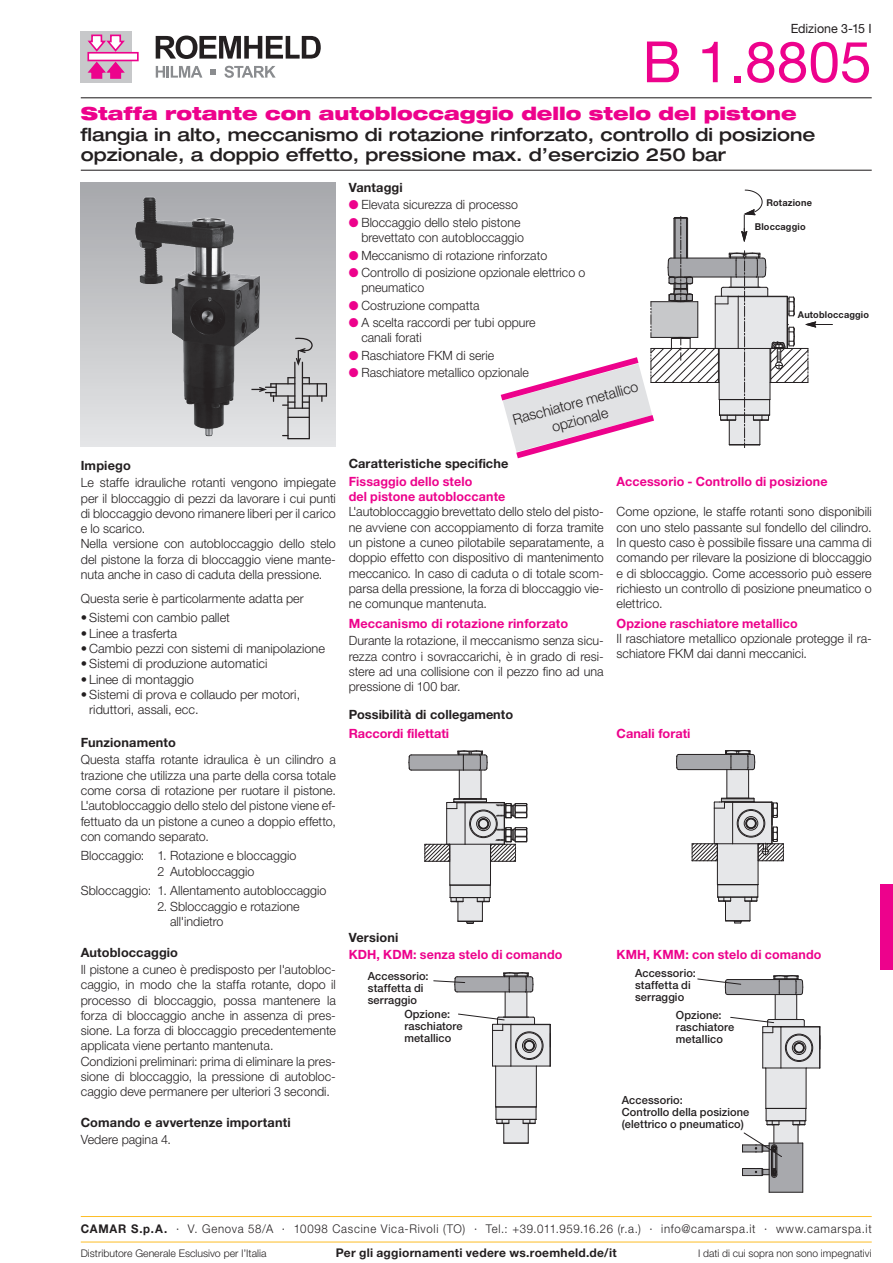
<style>
.page{position:relative;width:893px;height:1263px;background:#fff}
.page>*{position:absolute;margin:0;border:0;box-sizing:border-box;transform-origin:0 0}
.t1{font:57px "Helvetica Neue LT Pro";color:#ed028c}
.t2{font:500 expanded 18px/20.2px "Helvetica Neue LT Pro";color:#231f20}
.t3{font:900 expanded 18px "Helvetica Neue LT Pro";color:#ed028c}
.t4{font:300 14.55px/17.4px "Helvetica Neue LT Pro";color:#231f20;text-align:center}
.t5{font:300 12.75px/15.3px "Helvetica Neue LT Pro";color:#231f20}
.t6{font:700 12.75px/15.3px "Helvetica Neue LT Pro";letter-spacing:.01em;color:#ed028c}
.t7{font:700 12.75px "Helvetica Neue LT Pro";letter-spacing:.01em;color:#231f20}
.t8{font:12.75px "Helvetica Neue LT Pro";letter-spacing:-.005em;color:#231f20}
.t9{font:300 12px "Helvetica Neue LT Pro";letter-spacing:.065em;color:#231f20;scale:.95 1}
.t10{font:700 12px "Helvetica Neue LT Pro";letter-spacing:.025em;color:#231f20}
.t11{font:500 11.25px/12px "Helvetica Neue LT Pro";letter-spacing:.01em;color:#231f20}
.t12{font:300 10.5px "Helvetica Neue LT Pro";color:#231f20}
.t13{font:700 9.45px "Helvetica Neue LT Pro";letter-spacing:.015em;color:#231f20}
.s1{color:#ed028c}
.s2{font-weight:700}
</style>
<div class="page">
<div style="left:81px;top:31px;width:51px;height:51px;background:#c7c8ca"></div>
<svg style="left:87px;top:52px;width:52px;height:9px"></svg>
<svg style="left:87px;top:34px;width:40px;height:19px"></svg>
<svg style="left:87px;top:60px;width:40px;height:19px"></svg>
<svg style="left:156px;top:36px;width:165px;height:23px"></svg>
<svg style="left:156px;top:66px;width:46px;height:12px"></svg>
<svg style="left:224px;top:66px;width:52px;height:12px"></svg>
<svg style="left:210px;top:69px;width:6px;height:6px"></svg>
<hr style="left:81px;top:170px;width:791px;height:1px;background:#231f20">
<hr style="left:81px;top:97px;width:791px;height:1px;background:#231f20">
<div style="left:81px;top:183px;width:255px;height:263px;background:linear-gradient(to bottom,#a7a8ac,#e4e5e6)"></div>
<img style="left:122px;top:183px;width:167px;height:263px">
<hr style="left:309px;top:396px;width:1px;height:43px;background:#231f20">
<hr style="left:294px;top:362px;width:1px;height:46px;background:#231f20">
<svg style="left:289px;top:417px;width:20px;height:1px"></svg>
<hr style="left:302px;top:362px;width:1px;height:46px;background:#231f20">
<hr style="left:287px;top:396px;width:2px;height:43px;background:#231f20">
<svg style="left:283px;top:435px;width:26px;height:4px"></svg>
<svg style="left:294px;top:337px;width:19px;height:31px"></svg>
<svg style="left:251px;top:377px;width:76px;height:32px;background:#b7b8b9"></svg>
<div style="left:880px;top:884px;width:13px;height:85px;background:#ed028c"></div>
<svg style="left:676px;top:750px;width:108px;height:174px"></svg>
<svg style="left:408px;top:750px;width:120px;height:174px"></svg>
<hr style="left:769px;top:1192px;width:34px;height:1px;background:#231f20">
<svg style="left:433px;top:972px;width:118px;height:172px"></svg>
<svg style="left:697px;top:975px;width:124px;height:217px"></svg>
<svg style="left:500px;top:189px;width:332px;height:270px"></svg>
<hr style="left:81px;top:1242px;width:791px;height:1px;background:#fdbd26">
<hr style="left:81px;top:1216px;width:791px;height:1px;background:#fdbd26">
<p class="t8" style="left:791px;top:20px;width:82px">Edizione 3-15 I</p>
<h1 class="t1" style="left:642px;top:27px;width:231px">B 1.8805</h1>
<h2 class="t3" style="left:81px;top:102px;width:718px">Staffa rotante con autobloccaggio dello stelo del pistone</h2>
<h2 class="t2" style="left:81px;top:123px;width:736px">flangia in alto, meccanismo di rotazione rinforzato, controllo di posizione opzionale, a doppio effetto, pressione max. d’esercizio 250 bar</h2>
<p class="t7" style="left:81px;top:457px;width:52px">Impiego</p>
<p class="t5" style="left:81px;top:475px;width:257px">Le staffe idrauliche rotanti vengono impiegate per il bloccaggio di pezzi da lavorare i cui punti di bloccaggio devono rimanere liberi per il carico e lo scarico.<br>Nella versione con autobloccaggio dello stelo del pistone la forza di bloccaggio viene mante&shy;nuta anche in caso di caduta della pressione.</p>
<p class="t5" style="left:81px;top:590px;width:225px">Questa serie è particolarmente adatta per</p>
<p class="t5" style="left:81px;top:610px;width:151px">• Sistemi con cambio pallet</p>
<p class="t5" style="left:81px;top:625px;width:98px">• Linee a trasferta</p>
<p class="t5" style="left:81px;top:641px;width:246px">• Cambio pezzi con sistemi di manipolazione</p>
<p class="t5" style="left:81px;top:656px;width:188px">• Sistemi di produzione automatici</p>
<p class="t5" style="left:81px;top:671px;width:115px">• Linee di montaggio</p>
<p class="t5" style="left:89px;top:686px;width:212px;text-indent:-9px">• Sistemi di prova e collaudo per motori, riduttori, assali, ecc.</p>
<p class="t7" style="left:81px;top:734px;width:97px">Funzionamento</p>
<p class="t5" style="left:81px;top:752px;width:257px;text-align:justify">Questa staffa rotante idraulica è un cilindro a trazione che utilizza una parte della corsa totale come corsa di rotazione per ruotare il pistone.<br>L'autobloccaggio dello stelo del pistone viene ef&shy;fettuato da un pistone a cuneo a doppio effetto, con comando separato.</p>
<p class="t5" style="left:157px;top:848px;width:141px;text-indent:-77px">Bloccaggio: 1. Rotazione e bloccaggio<br>2 Autobloccaggio</p>
<p class="t5" style="left:81px;top:883px;width:247px">Sbloccaggio: 1. Allentamento autobloccaggio</p>
<p class="t5" style="left:170px;top:898px;width:131px;text-indent:-13px">2. Sbloccaggio e rotazione all'indietro</p>
<p class="t7" style="left:81px;top:944px;width:99px">Autobloccaggio</p>
<p class="t5" style="left:81px;top:961px;width:257px">Il pistone a cuneo è predisposto per l'autobloc&shy;caggio, in modo che la staffa rotante, dopo il processo di bloccaggio, possa mantenere la forza di bloccaggio anche in assenza di pres&shy;sione. La forza di bloccaggio precedentemente applicata viene pertanto mantenuta.<br>Condizioni preliminari: prima di eliminare la pres&shy;sione di bloccaggio, la pressione di autobloc&shy;caggio deve permanere per ulteriori 3 secondi.</p>
<p class="t7" style="left:81px;top:1114px;width:212px">Comando e avvertenze importanti</p>
<p class="t5" style="left:81px;top:1132px;width:92px">Vedere pagina 4.</p>
<p class="t7" style="left:349px;top:180px;width:56px">Vantaggi</p>
<p class="t5" style="left:349px;top:197px;width:171px"><span class="s1">●</span> Elevata sicurezza di processo</p>
<p class="t5" style="left:349px;top:214px;width:177px;text-align:right"><span class="s1">●</span> Bloccaggio dello stelo pistone brevettato con autobloccaggio</p>
<p class="t5" style="left:349px;top:247px;width:200px"><span class="s1">●</span> Meccanismo di rotazione rinforzato</p>
<p class="t5" style="left:361px;top:264px;width:226px;text-indent:-13px"><span class="s1">●</span> Controllo di posizione opzionale elettrico o pneumatico</p>
<p class="t5" style="left:349px;top:297px;width:132px"><span class="s1">●</span> Costruzione compatta</p>
<p class="t5" style="left:361px;top:315px;width:176px;text-indent:-13px"><span class="s1">●</span> A scelta raccordi per tubi oppure canali forati</p>
<p class="t5" style="left:349px;top:347px;width:147px"><span class="s1">●</span> Raschiatore FKM di serie</p>
<p class="t5" style="left:349px;top:365px;width:182px"><span class="s1">●</span> Raschiatore metallico opzionale</p>
<p class="t4" style="left:511px;top:411px;width:131px;rotate:-15deg">Raschiatore metallico opzionale</p>
<p class="t13" style="left:766px;top:197px;width:47px">Rotazione</p>
<p class="t13" style="left:755px;top:220px;width:52px">Bloccaggio</p>
<p class="t13" style="left:798px;top:309px;width:73px">Autobloccaggio</p>
<p class="t7" style="left:349px;top:456px;width:161px">Caratteristiche specifiche</p>
<p class="t6" style="left:349px;top:473px;width:158px">Fissaggio dello stelo<br>del pistone autobloccante</p>
<p class="t5" style="left:349px;top:504px;width:257px;text-align:justify">L'autobloccaggio brevettato dello stelo del pisto&shy;ne avviene con accoppiamento di forza tramite un pistone a cuneo pilotabile separatamente, a doppio effetto con dispositivo di mantenimento meccanico. In caso di caduta o di totale scom&shy;parsa della pressione, la forza di bloccaggio vie&shy;ne comunque mantenuta.</p>
<p class="t6" style="left:349px;top:615px;width:221px">Meccanismo di rotazione rinforzato</p>
<p class="t5" style="left:349px;top:633px;width:257px;text-align:justify">Durante la rotazione, il meccanismo senza sicu&shy;rezza contro i sovraccarichi, è in grado di resi&shy;stere ad una collisione con il pezzo fino ad una pressione di 100 bar.</p>
<p class="t7" style="left:349px;top:707px;width:166px">Possibilità di collegamento</p>
<p class="t6" style="left:349px;top:725px;width:102px">Raccordi filettati</p>
<p class="t6" style="left:617px;top:473px;width:213px">Accessorio - Controllo di posizione</p>
<p class="t5" style="left:617px;top:504px;width:257px;text-align:justify">Come opzione, le staffe rotanti sono disponibili con uno stelo passante sul fondello del cilindro.<br>In questo caso è possibile fissare una camma di comando per rilevare la posizione di bloccaggio e di sbloccaggio. Come accessorio può essere richiesto un controllo di posizione pneumatico o elettrico.</p>
<p class="t6" style="left:617px;top:615px;width:183px">Opzione raschiatore metallico</p>
<p class="t5" style="left:617px;top:631px;width:257px">Il raschiatore metallico opzionale protegge il ra&shy;schiatore FKM dai danni meccanici.</p>
<p class="t6" style="left:617px;top:725px;width:75px">Canali forati</p>
<p class="t7" style="left:349px;top:930px;width:51px">Versioni</p>
<p class="t6" style="left:349px;top:947px;width:215px">KDH, KDM: senza stelo di comando</p>
<p class="t6" style="left:617px;top:947px;width:206px">KMH, KMM: con stelo di comando</p>
<p class="t11" style="left:368px;top:969px;width:62px">Accessorio: staffetta di serraggio</p>
<p class="t11" style="left:404px;top:1007px;width:60px">Opzione: raschiatore metallico</p>
<p class="t11" style="left:635px;top:967px;width:62px">Accessorio: staffetta di serraggio</p>
<p class="t11" style="left:676px;top:1009px;width:60px">Opzione: raschiatore metallico</p>
<p class="t11" style="left:622px;top:1093px;width:129px">Accessorio:<br>Controllo della posizione (elettrico o pneumatico)</p>
<p class="t9" style="left:81px;top:1222px;width:834px"><span class="s2">CAMAR S.p.A.</span> · V. Genova 58/A · 10098 Cascine Vica-Rivoli (TO) · Tel.: +39.011.959.16.26 (r.a.) · info@camarspa.it · www.camarspa.it</p>
<p class="t12" style="left:81px;top:1246px;width:187px">Distributore Generale Esclusivo per l’Italia</p>
<p class="t10" style="left:336px;top:1245px;width:282px">Per gli aggiornamenti vedere ws.roemheld.de/it</p>
<p class="t12" style="left:698px;top:1246px;width:175px">I dati di cui sopra non sono impegnativi</p>
</div>
